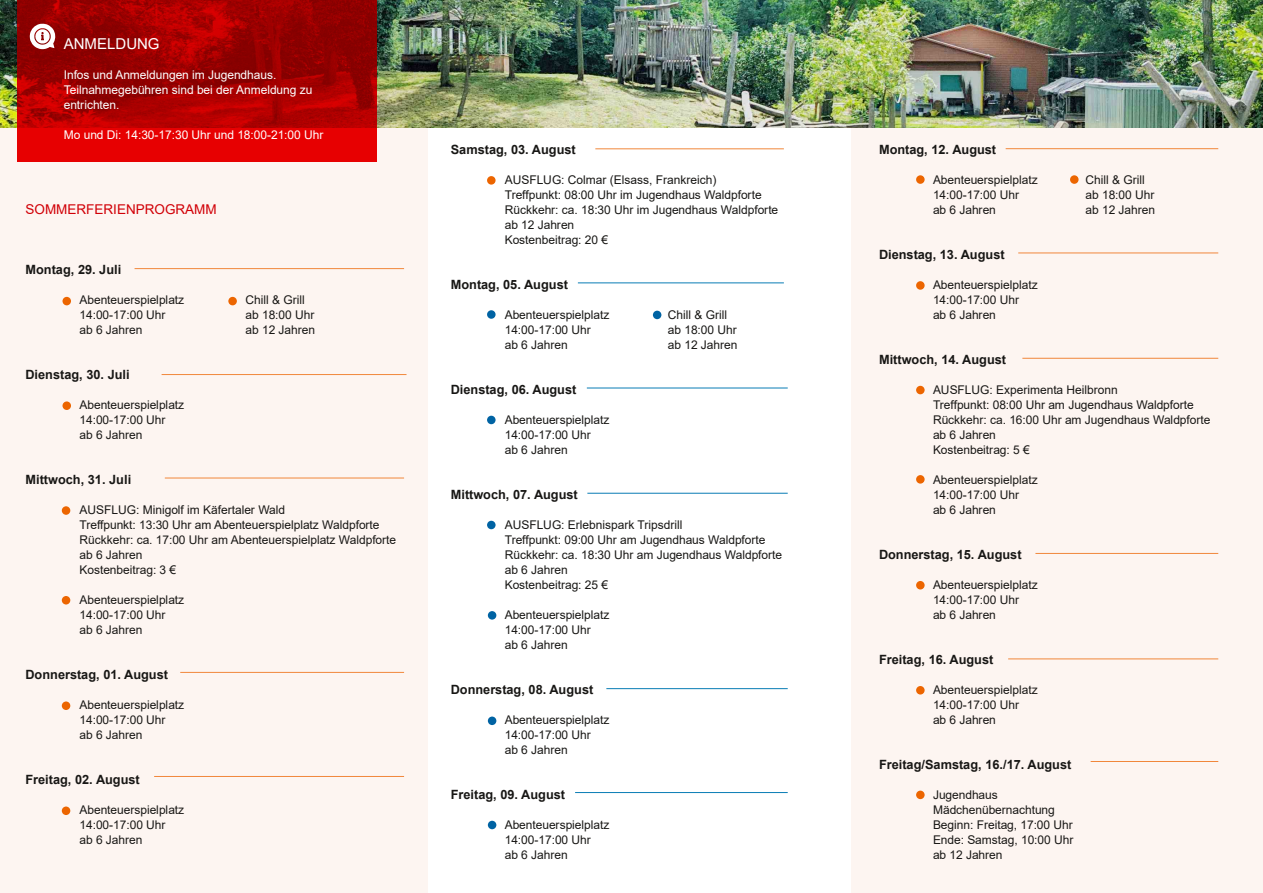
<style>
.page{position:relative;width:1263px;height:893px;background:#fff}
.page>*{position:absolute;margin:0;border:0;box-sizing:border-box;transform-origin:0 0}
.t1{font:15px "Arial";color:#fff}
.t2{font:13.5px "Arial";color:#d10007}
.t3{font:700 12.75px "Arial";letter-spacing:-.005em;color:#181715}
.t4{font:12px/15px "Arial";letter-spacing:-.005em;color:#181715}
.t5{font:12px/15px "Arial";letter-spacing:-.005em;color:#fff}
</style>
<div class="page">
<div style="left:0;top:0;width:428px;height:893px;background:#fdf5f1"></div>
<div style="left:851px;top:0;width:412px;height:893px;background:#fdf5f1"></div>
<img style="left:0;top:0;width:1263px;height:128px">
<div style="left:17px;top:0;width:359px;height:162px;background:#d10007;opacity:.8"></div>
<svg style="left:30px;top:24px;width:26px;height:25px"></svg>
<div style="left:488px;top:611px;width:8px;height:9px;background:#0063a3;border-radius:50%"></div>
<div style="left:487px;top:310px;width:9px;height:9px;background:#0063a3;border-radius:50%"></div>
<div style="left:487px;top:521px;width:9px;height:8px;background:#0063a3;border-radius:50%"></div>
<div style="left:63px;top:401px;width:8px;height:9px;background:#ec6500;border-radius:50%"></div>
<div style="left:63px;top:297px;width:8px;height:8px;background:#ec6500;border-radius:50%"></div>
<div style="left:62px;top:506px;width:8px;height:9px;background:#ec6500;border-radius:50%"></div>
<div style="left:62px;top:701px;width:8px;height:9px;background:#ec6500;border-radius:50%"></div>
<div style="left:916px;top:281px;width:9px;height:9px;background:#ec6500;border-radius:50%"></div>
<div style="left:228px;top:297px;width:9px;height:8px;background:#ec6500;border-radius:50%"></div>
<div style="left:62px;top:806px;width:8px;height:9px;background:#ec6500;border-radius:50%"></div>
<div style="left:488px;top:717px;width:8px;height:8px;background:#0063a3;border-radius:50%"></div>
<div style="left:487px;top:416px;width:9px;height:8px;background:#0063a3;border-radius:50%"></div>
<div style="left:488px;top:821px;width:8px;height:8px;background:#0063a3;border-radius:50%"></div>
<div style="left:916px;top:386px;width:9px;height:8px;background:#ec6500;border-radius:50%"></div>
<div style="left:916px;top:581px;width:9px;height:8px;background:#ec6500;border-radius:50%"></div>
<div style="left:916px;top:686px;width:9px;height:8px;background:#ec6500;border-radius:50%"></div>
<div style="left:916px;top:175px;width:9px;height:9px;background:#ec6500;border-radius:50%"></div>
<div style="left:653px;top:311px;width:8px;height:8px;background:#0063a3;border-radius:50%"></div>
<div style="left:1070px;top:175px;width:8px;height:9px;background:#ec6500;border-radius:50%"></div>
<div style="left:916px;top:791px;width:9px;height:8px;background:#ec6500;border-radius:50%"></div>
<div style="left:487px;top:176px;width:9px;height:9px;background:#ec6500;border-radius:50%"></div>
<div style="left:62px;top:596px;width:8px;height:8px;background:#ec6500;border-radius:50%"></div>
<div style="left:916px;top:475px;width:9px;height:9px;background:#ec6500;border-radius:50%"></div>
<hr style="left:154px;top:776px;width:250px;height:1px;background:#f1873b">
<hr style="left:135px;top:268px;width:269px;height:1px;background:#f1873b">
<hr style="left:578px;top:282px;width:206px;height:1px;background:#097cb5">
<hr style="left:162px;top:374px;width:244px;height:1px;background:#f1873b">
<hr style="left:587px;top:388px;width:201px;height:1px;background:#097cb5">
<hr style="left:165px;top:478px;width:239px;height:1px;background:#f1873b">
<hr style="left:1006px;top:148px;width:212px;height:1px;background:#f1873b">
<hr style="left:1008px;top:658px;width:210px;height:1px;background:#f1873b">
<hr style="left:180px;top:672px;width:224px;height:1px;background:#f1873b">
<hr style="left:1018px;top:253px;width:200px;height:1px;background:#f1873b">
<hr style="left:1022px;top:358px;width:196px;height:1px;background:#f1873b">
<hr style="left:1035px;top:553px;width:183px;height:1px;background:#f1873b">
<hr style="left:587px;top:493px;width:201px;height:1px;background:#097cb5">
<hr style="left:606px;top:688px;width:182px;height:1px;background:#097cb5">
<hr style="left:575px;top:792px;width:213px;height:1px;background:#097cb5">
<hr style="left:595px;top:148px;width:189px;height:1px;background:#f1873b">
<hr style="left:1091px;top:761px;width:127px;height:1px;background:#f1873b">
<p class="t1" style="left:64px;top:35px;width:97px">ANMELDUNG</p>
<p class="t5" style="left:64px;top:67px;width:250px">Infos und Anmeldungen im Jugendhaus.<br>Teilnahmegebühren sind bei der Anmeldung zu entrichten.</p>
<p class="t5" style="left:64px;top:127px;width:261px">Mo und Di: 14:30-17:30 Uhr und 18:00-21:00 Uhr</p>
<p class="t2" style="left:26px;top:202px;width:193px">SOMMERFERIENPROGRAMM</p>
<p class="t3" style="left:26px;top:262px;width:97px">Montag, 29. Juli</p>
<p class="t4" style="left:80px;top:292px;width:106px">Abenteuerspielplatz<br>14:00-17:00 Uhr<br>ab 6 Jahren</p>
<p class="t4" style="left:246px;top:292px;width:71px">Chill &amp; Grill ab 18:00 Uhr ab 12 Jahren</p>
<p class="t3" style="left:26px;top:367px;width:106px">Dienstag, 30. Juli</p>
<p class="t4" style="left:80px;top:397px;width:106px">Abenteuerspielplatz<br>14:00-17:00 Uhr<br>ab 6 Jahren</p>
<p class="t3" style="left:26px;top:472px;width:107px">Mittwoch, 31. Juli</p>
<p class="t4" style="left:80px;top:502px;width:318px">AUSFLUG: Minigolf im Käfertaler Wald<br>Treffpunkt: 13:30 Uhr am Abenteuerspielplatz Waldpforte Rückkehr: ca. 17:00 Uhr am Abenteuerspielplatz Waldpforte ab 6 Jahren<br>Kostenbeitrag: 3 €</p>
<p class="t4" style="left:80px;top:592px;width:106px">Abenteuerspielplatz<br>14:00-17:00 Uhr<br>ab 6 Jahren</p>
<p class="t3" style="left:26px;top:667px;width:144px">Donnerstag, 01. August</p>
<p class="t4" style="left:80px;top:697px;width:106px">Abenteuerspielplatz<br>14:00-17:00 Uhr<br>ab 6 Jahren</p>
<p class="t3" style="left:26px;top:772px;width:116px">Freitag, 02. August</p>
<p class="t4" style="left:80px;top:802px;width:106px">Abenteuerspielplatz<br>14:00-17:00 Uhr<br>ab 6 Jahren</p>
<p class="t3" style="left:451px;top:142px;width:126px">Samstag, 03. August</p>
<p class="t4" style="left:505px;top:172px;width:275px">AUSFLUG: Colmar (Elsass, Frankreich)<br>Treffpunkt: 08:00 Uhr im Jugendhaus Waldpforte Rückkehr: ca. 18:30 Uhr im Jugendhaus Waldpforte ab 12 Jahren<br>Kostenbeitrag: 20 €</p>
<p class="t3" style="left:451px;top:277px;width:119px">Montag, 05. August</p>
<p class="t4" style="left:505px;top:307px;width:106px">Abenteuerspielplatz<br>14:00-17:00 Uhr<br>ab 6 Jahren</p>
<p class="t4" style="left:668px;top:307px;width:71px">Chill &amp; Grill ab 18:00 Uhr ab 12 Jahren</p>
<p class="t3" style="left:451px;top:382px;width:127px">Dienstag, 06. August</p>
<p class="t4" style="left:505px;top:412px;width:106px">Abenteuerspielplatz<br>14:00-17:00 Uhr<br>ab 6 Jahren</p>
<p class="t3" style="left:451px;top:487px;width:129px">Mittwoch, 07. August</p>
<p class="t4" style="left:505px;top:517px;width:279px">AUSFLUG: Erlebnispark Tripsdrill<br>Treffpunkt: 09:00 Uhr am Jugendhaus Waldpforte<br>Rückkehr: ca. 18:30 Uhr am Jugendhaus Waldpforte ab 6 Jahren<br>Kostenbeitrag: 25 €</p>
<p class="t4" style="left:505px;top:607px;width:106px">Abenteuerspielplatz<br>14:00-17:00 Uhr<br>ab 6 Jahren</p>
<p class="t3" style="left:451px;top:682px;width:144px">Donnerstag, 08. August</p>
<p class="t4" style="left:505px;top:712px;width:106px">Abenteuerspielplatz<br>14:00-17:00 Uhr<br>ab 6 Jahren</p>
<p class="t3" style="left:451px;top:787px;width:116px">Freitag, 09. August</p>
<p class="t4" style="left:505px;top:817px;width:106px">Abenteuerspielplatz<br>14:00-17:00 Uhr<br>ab 6 Jahren</p>
<p class="t3" style="left:879px;top:142px;width:119px">Montag, 12. August</p>
<p class="t4" style="left:933px;top:172px;width:106px">Abenteuerspielplatz<br>14:00-17:00 Uhr<br>ab 6 Jahren</p>
<p class="t4" style="left:1085px;top:172px;width:71px">Chill &amp; Grill ab 18:00 Uhr ab 12 Jahren</p>
<p class="t3" style="left:879px;top:247px;width:127px">Dienstag, 13. August</p>
<p class="t4" style="left:933px;top:277px;width:106px">Abenteuerspielplatz<br>14:00-17:00 Uhr<br>ab 6 Jahren</p>
<p class="t3" style="left:879px;top:352px;width:129px">Mittwoch, 14. August</p>
<p class="t4" style="left:933px;top:382px;width:279px">AUSFLUG: Experimenta Heilbronn<br>Treffpunkt: 08:00 Uhr am Jugendhaus Waldpforte<br>Rückkehr: ca. 16:00 Uhr am Jugendhaus Waldpforte ab 6 Jahren<br>Kostenbeitrag: 5 €</p>
<p class="t4" style="left:933px;top:472px;width:106px">Abenteuerspielplatz<br>14:00-17:00 Uhr<br>ab 6 Jahren</p>
<p class="t3" style="left:879px;top:547px;width:144px">Donnerstag, 15. August</p>
<p class="t4" style="left:933px;top:577px;width:106px">Abenteuerspielplatz<br>14:00-17:00 Uhr<br>ab 6 Jahren</p>
<p class="t3" style="left:879px;top:652px;width:116px">Freitag, 16. August</p>
<p class="t4" style="left:933px;top:682px;width:106px">Abenteuerspielplatz<br>14:00-17:00 Uhr<br>ab 6 Jahren</p>
<p class="t3" style="left:879px;top:757px;width:194px">Freitag/Samstag, 16./17. August</p>
<p class="t4" style="left:933px;top:787px;width:142px">Jugendhaus<br>Mädchenübernachtung<br>Beginn: Freitag, 17:00 Uhr<br>Ende: Samstag, 10:00 Uhr ab 12 Jahren</p>
</div>
